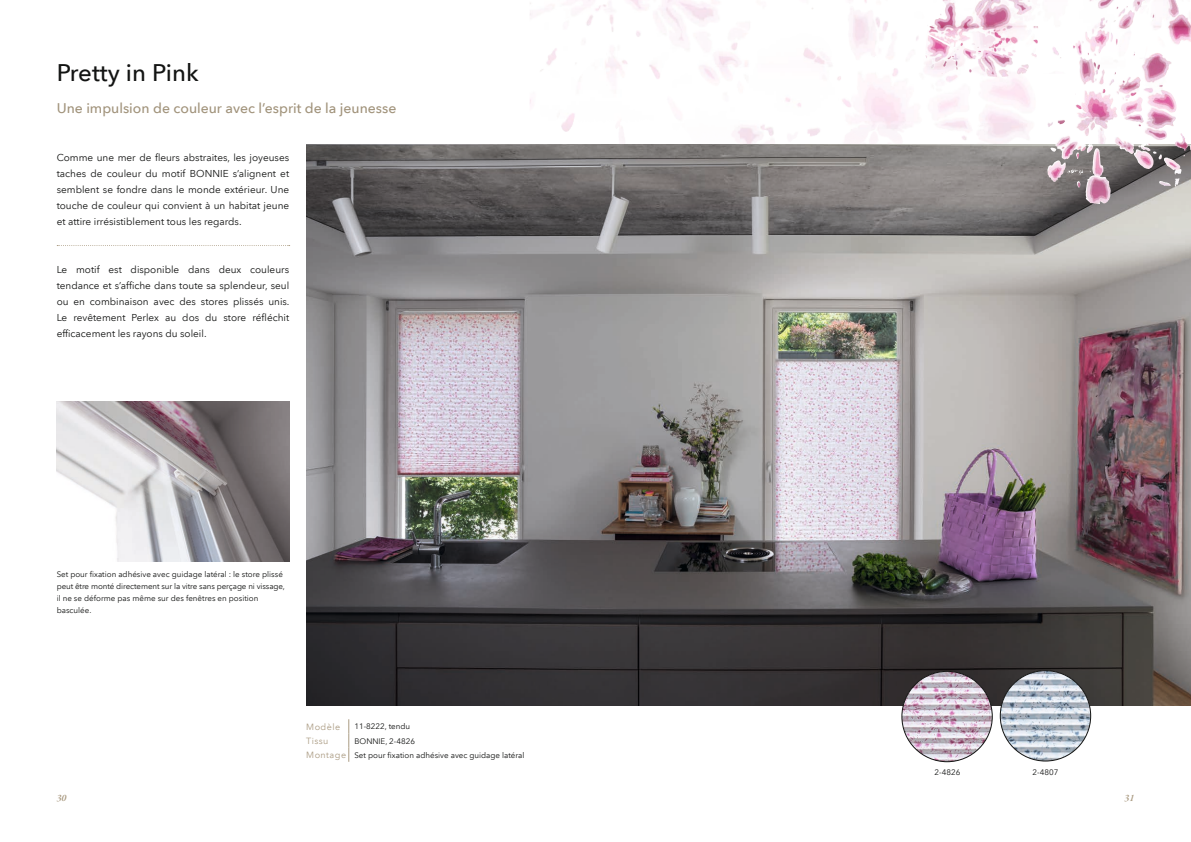
<style>
.page{position:relative;width:1191px;height:842px;background:#fff}
.page>*{position:absolute;margin:0;border:0;box-sizing:border-box;transform-origin:0 0}
.t1{font:500 24px "Avenir Next LT Com";color:#131413}
.t2{font:500 14px "Avenir Next LT Com";color:#a1937b}
.t3{font:10px/16px "Avenir Next LT Com";color:#131413;text-align:justify}
.t4{font:italic 600 10px "Garamond Premr Pro";color:#aa9b82}
.t5{font:9px "Avenir Next LT Com";letter-spacing:.05em;color:#aa9b82}
.t6{font:8px/12px "Avenir Next LT Com";color:#131413}
.s1{font-size:9px;color:#aa9b82}
</style>
<div class="page">
<img style="left:530px;top:0;width:62px;height:26px">
<img style="left:983px;top:0;width:137px;height:33px">
<img style="left:745px;top:48px;width:87px;height:52px">
<img style="left:916px;top:33px;width:102px;height:33px">
<img style="left:1082px;top:33px;width:36px;height:19px">
<img style="left:942px;top:66px;width:89px;height:35px">
<img style="left:785px;top:100px;width:16px;height:7px">
<img style="left:739px;top:64px;width:36px;height:81px">
<img style="left:868px;top:46px;width:107px;height:32px">
<img style="left:1079px;top:57px;width:46px;height:32px">
<img style="left:654px;top:73px;width:86px;height:29px">
<img style="left:809px;top:76px;width:36px;height:60px">
<img style="left:774px;top:128px;width:36px;height:17px">
<img style="left:678px;top:131px;width:62px;height:14px">
<img style="left:962px;top:131px;width:7px;height:9px">
<img style="left:1097px;top:131px;width:9px;height:14px">
<img style="left:306px;top:145px;width:885px;height:560px">
<img style="left:902px;top:671px;width:90px;height:91px;border-radius:45px">
<img style="left:1000px;top:671px;width:90px;height:90px;border-radius:45px">
<img style="left:57px;top:401px;width:233px;height:160px">
<img style="left:1152px;top:0;width:38px;height:31px">
<svg style="left:57px;top:245px;width:233px;height:1px"></svg>
<svg style="left:348px;top:719px;width:1px;height:43px"></svg>
<h1 class="t1" style="left:57px;top:58px;width:143px">Pretty in Pink</h1>
<h2 class="t2" style="left:57px;top:100px;width:341px">Une impulsion de couleur avec l’esprit de la jeunesse</h2>
<p class="t3" style="left:57px;top:150px;width:234px">Comme une mer de fleurs abstraites, les joyeuses taches de couleur du motif BONNIE s’alignent et semblent se fondre dans le monde extérieur. Une touche de couleur qui convient à un habitat jeune et attire irrésistiblement tous les regards.</p>
<p class="t3" style="left:57px;top:262px;width:234px">Le motif est disponible dans deux couleurs tendance et s’affiche dans toute sa splendeur, seul ou en combinaison avec des stores plissés unis.<br>Le revêtement Perlex au dos du store réfléchit efficacement les rayons du soleil.</p>
<p class="t6" style="left:57px;top:568px;width:230px">Set pour fixation adhésive avec guidage latéral : le store plissé peut être monté directement sur la vitre sans perçage ni vissage, il ne se déforme pas même sur des fenêtres en position basculée.</p>
<p class="t5" style="left:306px;top:721px;width:36px">Modèle</p>
<p class="t6" style="left:354px;top:721px;width:57px">11-8222, tendu</p>
<p class="t5" style="left:306px;top:735px;width:24px">Tissu</p>
<p class="t6" style="left:306px;top:734px;width:220px;line-height:14.2px;text-indent:48px">BONNIE, 2-4826<br><span class="s1">Montage</span> Set pour fixation adhésive avec guidage latéral</p>
<p class="t6" style="left:934px;top:767px;width:27px">2-4826</p>
<p class="t6" style="left:1032px;top:767px;width:27px">2-4807</p>
<p class="t4" style="left:57px;top:792px;width:11px">30</p>
<p class="t4" style="left:1124px;top:792px;width:11px">31</p>
</div>
